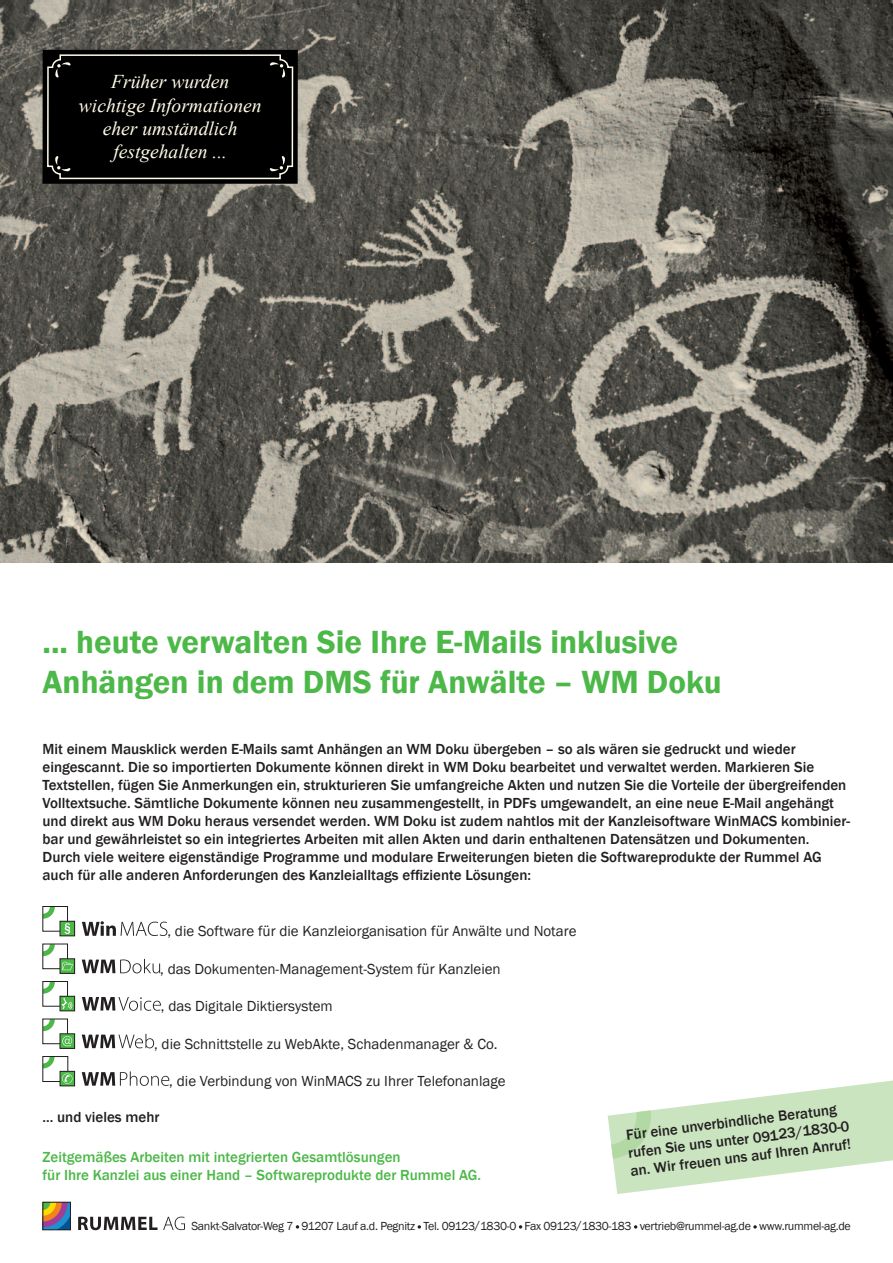
<style>
.page{position:relative;width:893px;height:1263px;background:#fff}
.page>*{position:absolute;margin:0;border:0;box-sizing:border-box;transform-origin:0 0}
.t1{font:600 33px/39.6px "Franklin Gothic";color:#4cb848}
.t2{font:italic 19.5px/23.4px "Times New Roman";color:#fffde8;text-align:center}
.t3{font:500 15px/18px "Franklin Gothic";color:#231f20}
.t4{font:15px "Franklin Gothic";color:#231f20}
.t5{font:500 15px/18px "Franklin Gothic";color:#4cb848}
.t6{font:12px "Franklin Gothic";letter-spacing:-.025em;color:#231f20}
.s1{font-size:15.15px}
.s2{font-size:12.15px}
</style>
<div class="page">
<img style="left:0;top:0;width:893px;height:563px">
<svg style="left:45px;top:1204px;width:24px;height:24px"></svg>
<svg style="left:78px;top:1216px;width:107px;height:14px"></svg>
<div style="left:43px;top:1202px;width:28px;height:28px;border:1px solid #231f20"></div>
<svg style="left:608px;top:1080px;width:285px;height:114px"></svg>
<div style="left:43px;top:50px;width:255px;height:134px;background:#000"></div>
<svg style="left:47px;top:54px;width:247px;height:126px"></svg>
<svg style="left:82px;top:921px;width:85px;height:15px"></svg>
<div style="left:60px;top:921px;width:15px;height:15px;background:#4cb848"></div>
<div style="left:60px;top:921px;width:15px;height:15px;border:1px solid #231f20"></div>
<svg style="left:42px;top:906px;width:28px;height:28px"></svg>
<svg style="left:82px;top:959px;width:78px;height:14px"></svg>
<svg style="left:62px;top:970px;width:11px;height:2px"></svg>
<div style="left:60px;top:958px;width:15px;height:16px;border:1px solid #231f20"></div>
<svg style="left:42px;top:943px;width:31px;height:27px"></svg>
<svg style="left:82px;top:997px;width:79px;height:14px"></svg>
<div style="left:60px;top:996px;width:15px;height:15px;border:1px solid #231f20"></div>
<svg style="left:42px;top:981px;width:30px;height:29px"></svg>
<svg style="left:62px;top:1035px;width:11px;height:12px"></svg>
<div style="left:60px;top:1033px;width:15px;height:16px;border:1px solid #231f20"></div>
<svg style="left:82px;top:1034px;width:72px;height:14px"></svg>
<svg style="left:42px;top:1018px;width:30px;height:28px"></svg>
<svg style="left:82px;top:1071px;width:87px;height:15px"></svg>
<div style="left:60px;top:1071px;width:15px;height:15px;border:1px solid #231f20"></div>
<svg style="left:42px;top:1056px;width:30px;height:28px"></svg>
<h2 class="t2" style="left:79px;top:69px;width:184px">Früher wurden wichtige Informationen eher umständlich festgehalten ...</h2>
<h1 class="t1" style="left:43px;top:623px;width:681px">... heute verwalten Sie Ihre E-Mails inklusive<br>Anhängen in dem DMS für Anwälte – WM Doku</h1>
<p class="t3" style="left:43px;top:740px;width:809px">Mit einem Mausklick werden E-Mails samt Anhängen an WM Doku übergeben – so als wären sie gedruckt und wieder eingescannt. Die so importierten Dokumente können direkt in WM Doku bearbeitet und verwaltet werden. Markieren Sie Textstellen, fügen Sie Anmerkungen ein, strukturieren Sie umfangreiche Akten und nutzen Sie die Vorteile der übergreifenden Volltextsuche. Sämtliche Dokumente können neu zusammengestellt, in PDFs umgewandelt, an eine neue E-Mail angehängt und direkt aus WM Doku heraus versendet werden. WM Doku ist zudem nahtlos mit der Kanzleisoftware WinMACS kombinier&shy;bar und gewährleistet so ein integriertes Arbeiten mit allen Akten und darin enthaltenen Datensätzen und Dokumenten.<br>Durch viele weitere eigenständige Programme und modulare Erweiterungen bieten die Softwareprodukte der Rummel AG auch für alle anderen Anforderungen des Kanzleialltags effiziente Lösungen:</p>
<p class="t4" style="left:167px;top:922px;width:411px">, die Software für die Kanzleiorganisation für Anwälte und Notare</p>
<p class="t4" style="left:160px;top:959px;width:342px">, das Dokumenten-Management-System für Kanzleien</p>
<p class="t4" style="left:161px;top:997px;width:173px">, das Digitale Diktiersystem</p>
<p class="t4" style="left:154px;top:1034px;width:345px">, die Schnittstelle zu WebAkte, Schadenmanager &amp; Co.</p>
<p class="t4" style="left:169px;top:1072px;width:338px">, die Verbindung von WinMACS zu Ihrer Telefonanlage</p>
<p class="t3" style="left:43px;top:1108px;width:118px">... und vieles mehr</p>
<p class="t5" style="left:43px;top:1148px;width:440px">Zeitgemäßes Arbeiten mit integrierten Gesamtlösungen<br>für Ihre Kanzlei aus einer Hand – Softwareprodukte der Rummel AG.</p>
<p class="t3" style="left:625px;top:1126px;width:224px;rotate:-7deg">Für eine unverbindliche Beratung rufen Sie uns unter 09123<span class="s1">/</span>1830-0 an. Wir freuen uns auf Ihren Anruf!</p>
<p class="t6" style="left:191px;top:1219px;width:661px">Sankt-Salvator-Weg 7 91207 Lauf a.d. Pegnitz Tel. 09123<span class="s2">/</span>1830-0 Fax 09123<span class="s2">/</span>1830-183 vertrieb@rummel-ag.de www.rummel-ag.de</p>
</div>
